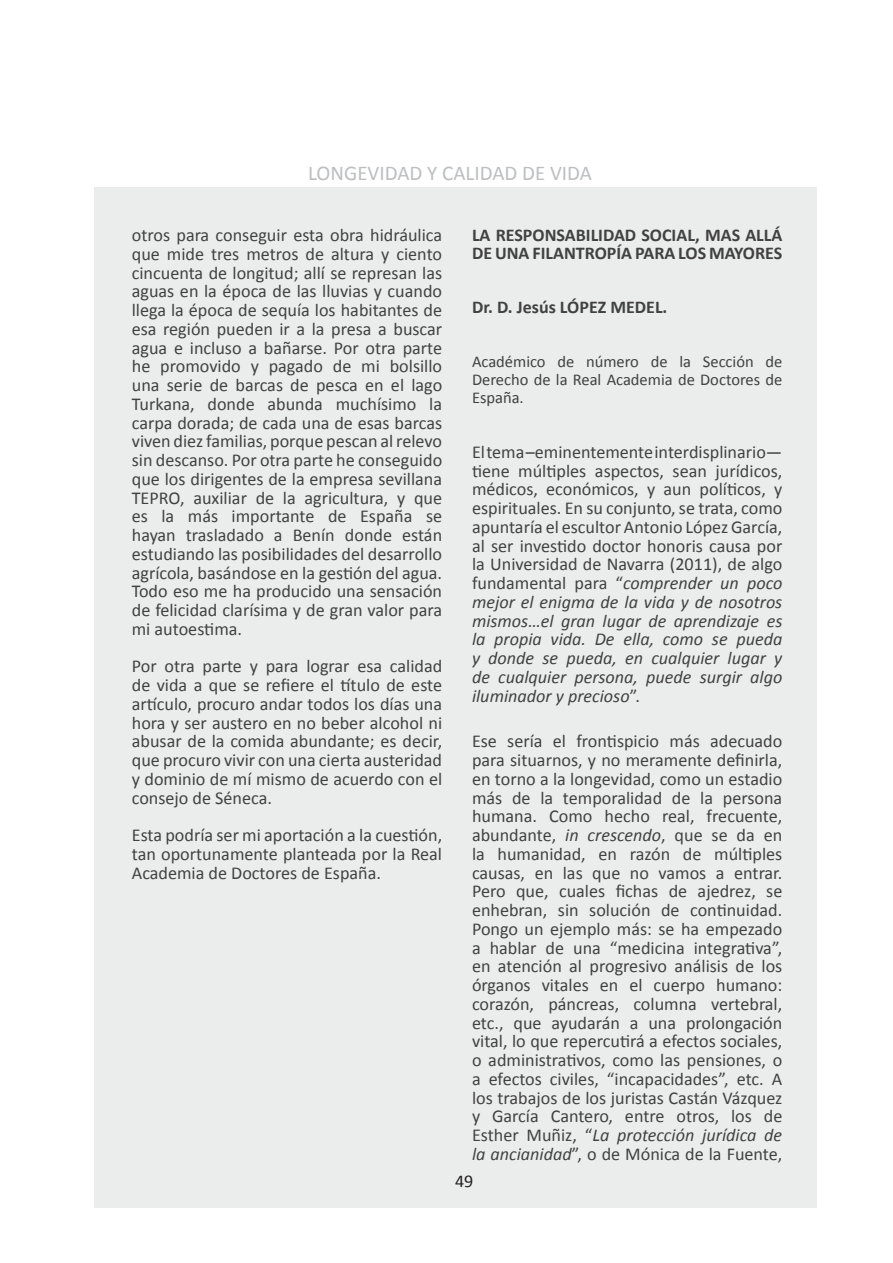
<style>
.page{position:relative;width:893px;height:1263px;background:#fff}
.page>*{position:absolute;margin:0;border:0;box-sizing:border-box;transform-origin:0 0}
.t1{font:21px "Calibri";color:#bcbec0}
.t2{font:18.15px/18.8px "Calibri";color:#414142;text-align:justify}
.t3{font:700 18px/18px "Calibri";color:#414142}
.t4{font:18px "Calibri";color:#231f20}
.t5{font:16.5px/18px "Calibri";color:#414142;text-align:justify}
.s1{font-style:italic}
</style>
<div class="page">
<div style="left:94px;top:187px;width:722px;height:1021px;background:#ebecec"></div>
<p class="t1" style="left:308px;top:160px;width:285px">LONGEVIDAD Y CALIDAD DE VIDA</p>
<p class="t2" style="left:132px;top:225px;width:312px">otros para conseguir esta obra hidráulica que mide tres metros de altura y ciento cincuenta de longitud; allí se represan las aguas en la época de las lluvias y cuando llega la época de sequía los habitantes de esa región pueden ir a la presa a buscar agua e incluso a bañarse. Por otra parte he promovido y pagado de mi bolsillo una serie de barcas de pesca en el lago Turkana, donde abunda muchísimo la carpa dorada; de cada una de esas barcas viven diez familias, porque pescan al relevo sin descanso. Por otra parte he conseguido que los dirigentes de la empresa sevillana TEPRO, auxiliar de la agricultura, y que es la más importante de España se hayan trasladado a Benín donde están estudiando las posibilidades del desarrollo agrícola, basándose en la gestión del agua.<br>Todo eso me ha producido una sensación de felicidad clarísima y de gran valor para mi autoestima.</p>
<p class="t2" style="left:132px;top:656px;width:312px">Por otra parte y para lograr esa calidad de vida a que se refiere el título de este artículo, procuro andar todos los días una hora y ser austero en no beber alcohol ni abusar de la comida abundante; es decir, que procuro vivir con una cierta austeridad y dominio de mí mismo de acuerdo con el consejo de Séneca.</p>
<p class="t2" style="left:132px;top:825px;width:312px">Esta podría ser mi aportación a la cuestión, tan oportunamente planteada por la Real Academia de Doctores de España.</p>
<p class="t3" style="left:472px;top:225px;width:312px">LA RESPONSABILIDAD SOCIAL, MAS ALLÁ<br>DE UNA FILANTROPÍA PARA LOS MAYORES</p>
<p class="t3" style="left:472px;top:297px;width:197px">Dr. D. Jesús LÓPEZ MEDEL.</p>
<p class="t5" style="left:472px;top:352px;width:312px">Académico de número de la Sección de Derecho de la Real Academia de Doctores de España.</p>
<p class="t2" style="left:472px;top:441px;width:312px">El tema –eminentemente interdisplinario— tiene múltiples aspectos, sean jurídicos, médicos, económicos, y aun políticos, y espirituales. En su conjunto, se trata, como apuntaría el escultor Antonio López García, al ser investido doctor honoris causa por la Universidad de Navarra (2011), de algo fundamental para “<span class="s1">comprender un poco mejor el enigma de la vida y de nosotros mismos…el gran lugar de aprendizaje es la propia vida. De ella, como se pueda y donde se pueda, en cualquier lugar y de cualquier persona, puede surgir algo iluminador y precioso</span>”.</p>
<p class="t2" style="left:472px;top:731px;width:312px">Ese sería el frontispicio más adecuado para situarnos, y no meramente definirla, en torno a la longevidad, como un estadio más de la temporalidad de la persona humana. Como hecho real, frecuente, abundante, <span class="s1">in crescendo</span>, que se da en la humanidad, en razón de múltiples causas, en las que no vamos a entrar.<br>Pero que, cuales fichas de ajedrez, se enhebran, sin solución de continuidad.<br>Pongo un ejemplo más: se ha empezado a hablar de una “medicina integrativa”, en atención al progresivo análisis de los órganos vitales en el cuerpo humano: corazón, páncreas, columna vertebral, etc., que ayudarán a una prolongación vital, lo que repercutirá a efectos sociales, o administrativos, como las pensiones, o a efectos civiles, “incapacidades”, etc. A los trabajos de los juristas Castán Vázquez y García Cantero, entre otros, los de Esther Muñiz, “<span class="s1">La protección jurídica de la ancianidad</span>”, o de Mónica de la Fuente,</p>
<p class="t4" style="left:455px;top:1170px;width:20px">49</p>
</div>
